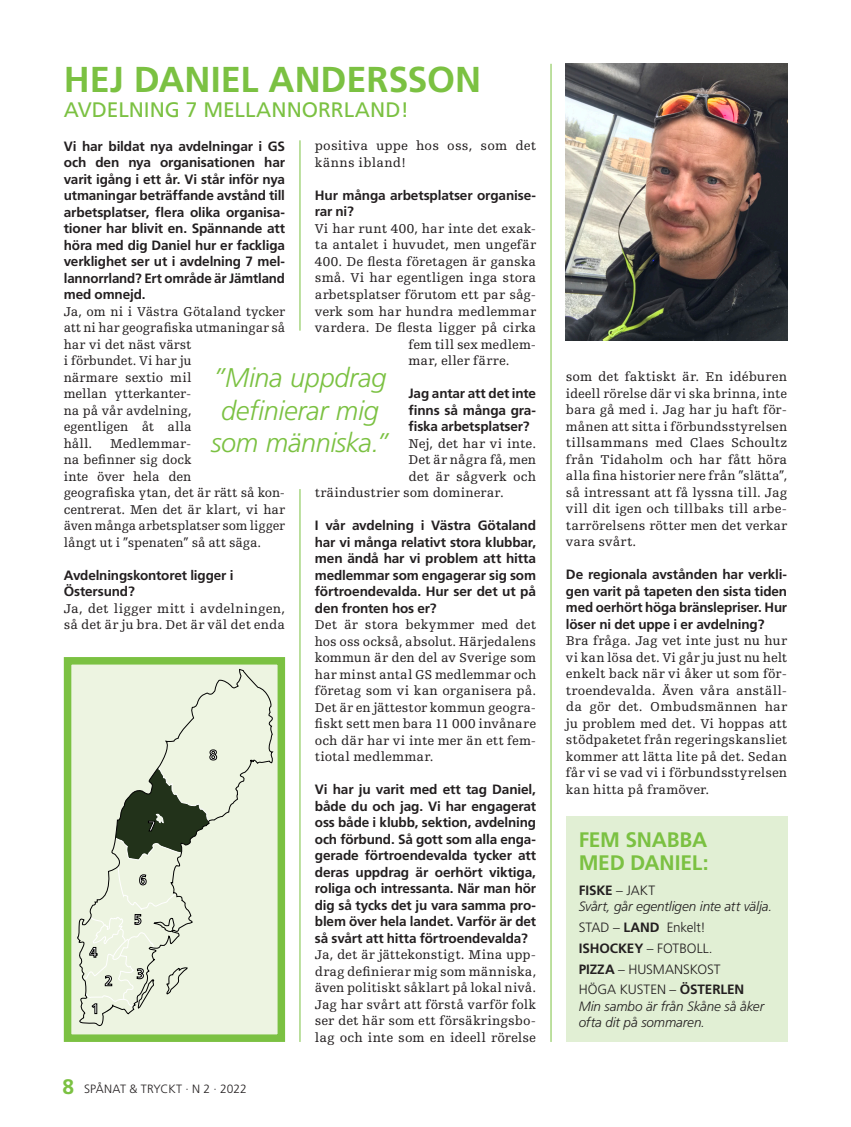
<style>
.page{position:relative;width:851px;height:1127px;background:#fff}
.page>*{position:absolute;margin:0;border:0;box-sizing:border-box;transform-origin:0 0}
.t1{font:700 36px "Frutiger";color:#7bc142}
.t2{font:italic 300 27px/32.4px "Frutiger";letter-spacing:-.015em;color:#7bc142;text-align:center}
.t3{font:21px "Frutiger";color:#7bc142}
.t4{font:700 21px/22.5px "Frutiger";letter-spacing:-.01em;color:#7bc142}
.t5{font:13.5px/16.5px "Egyptienne F";letter-spacing:.005em;color:#231f20}
.t6{font:700 13.5px/16.5px "Frutiger";letter-spacing:-.01em;color:#231f20;text-align:justify}
.t7{font:italic 300 13.5px/16.5px "Frutiger";letter-spacing:-.01em;color:#231f20}
.t8{font:300 13.5px/20.7px "Frutiger";letter-spacing:-.005em;color:#231f20}
.t9{font:300 12px "Frutiger";letter-spacing:-.005em;color:#231f20}
.s1{font-weight:700;font-size:21px;color:#7bc142}
.s2{font-weight:700;font-style:normal}
.s3{font-style:normal}
.s4{font-weight:700}
</style>
<div class="page">
<hr style="left:299px;top:489px;width:1px;height:553px;background:#7bc142">
<hr style="left:299px;top:140px;width:1px;height:191px;background:#7bc142">
<hr style="left:550px;top:64px;width:1px;height:978px;background:#7bc142">
<img style="left:566px;top:64px;width:221px;height:276px">
<div style="left:70px;top:657px;width:210px;height:385px;background:#edf4e1"></div>
<svg style="left:77px;top:669px;width:197px;height:358px"></svg>
<div style="left:64px;top:657px;width:221px;height:385px;border:8px solid #7bc142"></div>
<div style="left:566px;top:816px;width:221px;height:226px;background:#e1efd4"></div>
<h1 class="t1" style="left:64px;top:58px;width:419px">HEJ DANIEL ANDERSSON</h1>
<h3 class="t3" style="left:64px;top:97px;width:346px">AVDELNING 7 MELLANNORRLAND!</h3>
<p class="t6" style="left:64px;top:138px;width:223px">Vi har bildat nya avdelningar i GS och den nya organisationen har varit igång i ett år. Vi står inför nya utmaningar beträffande avstånd till arbetsplatser, flera olika organisa&shy;tioner har blivit en. Spännande att höra med dig Daniel hur er fackliga verklighet ser ut i avdelning 7 mel&shy;lannorrland? Ert område är Jämtland med omnejd.</p>
<p class="t5" style="left:64px;top:303px;width:223px">Ja, om ni i Västra Götaland tycker att ni har geografiska utmaningar så har vi det näst värst<br>i förbundet. Vi har ju<br>närmare sextio mil<br>mellan ytterkanter-<br>na på vår avdelning,<br>egentligen åt alla<br>håll.</p>
<p class="t5" style="left:315px;top:138px;width:223px">positiva uppe hos oss, som det känns ibland!</p>
<p class="t6" style="left:315px;top:187px;width:223px">Hur många arbetsplatser organise&shy;rar ni?</p>
<p class="t5" style="left:315px;top:220px;width:223px">Vi har runt 400, har inte det exak-</p>
<p class="t5" style="left:315px;top:237px;width:223px">ta antalet i huvudet, men ungefär</p>
<p class="t5" style="left:315px;top:253px;width:223px">400. De flesta företagen är ganska</p>
<p class="t5" style="left:315px;top:270px;width:223px">små. Vi har egentligen inga stora</p>
<p class="t5" style="left:315px;top:286px;width:223px">arbetsplatser förutom ett par såg-</p>
<p class="t5" style="left:315px;top:303px;width:223px">verk som har hundra medlemmar</p>
<p class="t5" style="left:315px;top:319px;width:223px">vardera. De flesta ligger på cirka</p>
<p class="t5" style="left:408px;top:336px;width:129px">fem till sex medlem-</p>
<p class="t5" style="left:408px;top:352px;width:103px">mar, eller färre.</p>
<p class="t6" style="left:408px;top:385px;width:129px">Jag antar att det inte finns så många gra&shy;fiska arbetsplatser?</p>
<p class="t5" style="left:408px;top:435px;width:129px">Nej, det har vi inte.</p>
<p class="t5" style="left:408px;top:451px;width:129px">Det är några få, men</p>
<p class="t5" style="left:408px;top:468px;width:129px">det är sågverk och</p>
<p class="t5" style="left:315px;top:484px;width:190px">träindustrier som dominerar.</p>
<p class="t6" style="left:315px;top:517px;width:223px">I vår avdelning i Västra Götaland har vi många relativt stora klubbar, men ändå har vi problem att hitta medlemmar som engagerar sig som förtroendevalda. Hur ser det ut på den fronten hos er?</p>
<p class="t5" style="left:315px;top:616px;width:223px;text-align:justify">Det är stora bekymmer med det hos oss också, absolut. Härjedalens kommun är den del av Sverige som har minst antal GS medlemmar och företag som vi kan organisera på.<br>Det är en jättestor kommun geogra&shy;fiskt sett men bara 11 000 invånare och där har vi inte mer än ett fem&shy;tiotal medlemmar.</p>
<p class="t6" style="left:315px;top:781px;width:223px">Vi har ju varit med ett tag Daniel, både du och jag. Vi har engagerat oss både i klubb, sektion, avdelning och förbund. Så gott som alla enga&shy;gerade förtroendevalda tycker att deras uppdrag är oerhört viktiga, roliga och intressanta. När man hör dig så tycks det ju vara samma pro&shy;blem över hela landet. Varför är det så svårt att hitta förtroendevalda?</p>
<p class="t5" style="left:315px;top:946px;width:223px;text-align:justify">Ja, det är jättekonstigt. Mina upp&shy;drag definierar mig som människa, även politiskt såklart på lokal nivå.<br>Jag har svårt att förstå varför folk ser det här som ett försäkringsbo&shy;lag och inte som en ideell rörelse</p>
<h2 class="t2" style="left:211px;top:361px;width:179px">”Mina uppdrag definierar mig som människa.”</h2>
<p class="t5" style="left:64px;top:435px;width:223px;text-indent:46px">Medlemmar-<br>na befinner sig dock<br>inte över hela den<br>geografiska ytan, det är rätt så kon&shy;centrerat. Men det är klart, vi har även många arbetsplatser som ligger långt ut i ”spenaten” så att säga.</p>
<p class="t6" style="left:64px;top:567px;width:171px">Avdelningskontoret ligger i<br>Östersund?</p>
<p class="t5" style="left:64px;top:600px;width:223px">Ja, det ligger mitt i avdelningen, så det är ju bra. Det är väl det enda</p>
<p class="t9" style="left:63px;top:1082px;width:186px"><span class="s1">8</span> SPÅNAT &amp; TRYCKT · N 2 · 2022</p>
<p class="t5" style="left:566px;top:369px;width:223px;text-align:justify">som det faktiskt är. En idéburen ideell rörelse där vi ska brinna, inte bara gå med i. Jag har ju haft för&shy;månen att sitta i förbundsstyrelsen tillsammans med Claes Schoultz från Tidaholm och har fått höra alla fina historier nere från ”slätta”, så intressant att få lyssna till. Jag vill dit igen och tillbaks till arbe&shy;tarrörelsens rötter men det verkar vara svårt.</p>
<p class="t6" style="left:566px;top:566px;width:223px">De regionala avstånden har verkli&shy;gen varit på tapeten den sista tiden med oerhört höga bränslepriser. Hur löser ni det uppe i er avdelning?</p>
<p class="t5" style="left:566px;top:633px;width:223px;text-align:justify">Bra fråga. Jag vet inte just nu hur vi kan lösa det. Vi går ju just nu helt enkelt back när vi åker ut som för&shy;troendevalda. Även våra anställ&shy;da gör det. Ombudsmännen har ju problem med det. Vi hoppas att stödpaketet från regeringskansliet kommer att lätta lite på det. Sedan får vi se vad vi i förbundsstyrelsen kan hitta på framöver.</p>
<h3 class="t4" style="left:578px;top:828px;width:132px">FEM SNABBA<br>MED DANIEL:</h3>
<p class="t7" style="left:578px;top:882px;width:195px"><span class="s2">FISKE</span> <span class="s3">– JAKT<br></span>Svårt, går egentligen inte att välja.</p>
<p class="t8" style="left:578px;top:917px;width:167px">STAD – <span class="s4">LAND</span> Enkelt!<br><span class="s4">ISHOCKEY</span> – FOTBOLL.<br><span class="s4">PIZZA</span> – HUSMANSKOST<br>HÖGA KUSTEN – <span class="s4">ÖSTERLEN</span></p>
<p class="t7" style="left:578px;top:998px;width:187px">Min sambo är från Skåne så åker ofta dit på sommaren.</p>
</div>
